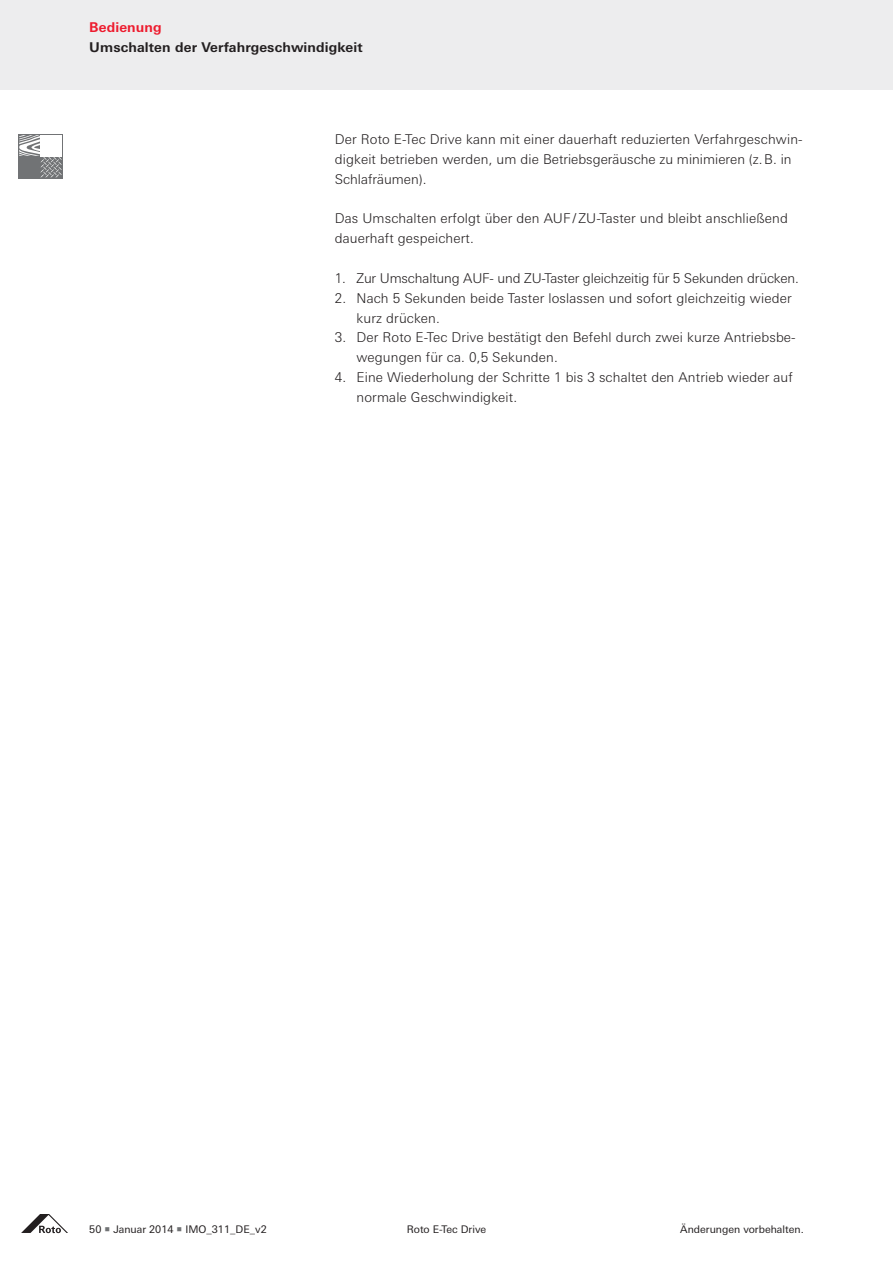
<style>
.page{position:relative;width:893px;height:1263px;background:#fff}
.page>*{position:absolute;margin:0;border:0;box-sizing:border-box;transform-origin:0 0}
.t1{font:300 13.5px/19.8px "LT Univers Basic";letter-spacing:.01em;color:#231f20}
.t2{font:300 13.5px "LT Univers Basic";letter-spacing:-.01em;color:#231f20}
.t3{font:700 13.5px "LT Univers Basic";letter-spacing:.01em;color:#231f20}
.t4{font:700 13.5px "LT Univers Basic";letter-spacing:.01em;color:#ed1b2e}
.t5{font:10.5px "LT Univers Basic";color:#231f20}
</style>
<div class="page">
<svg style="left:21px;top:1214px;width:47px;height:19px"></svg>
<div style="left:0;top:0;width:893px;height:89px;background:#ededee"></div>
<div style="left:18px;top:134px;width:45px;height:45px;background:#717375"></div>
<svg style="left:19px;top:135px;width:43px;height:43px"></svg>
<p class="t4" style="left:89px;top:22px;width:74px">Bedienung</p>
<p class="t3" style="left:89px;top:42px;width:275px">Umschalten der Verfahrgeschwindigkeit</p>
<p class="t1" style="left:335px;top:130px;width:469px">Der Roto E-Tec Drive kann mit einer dauerhaft reduzierten Verfahrgeschwin&shy;digkeit betrieben werden, um die Betriebsgeräusche zu minimieren (z. B. in<br>Schlafräumen).</p>
<p class="t1" style="left:335px;top:210px;width:454px">Das Umschalten erfolgt über den AUF / ZU-Taster und bleibt anschließend dauerhaft gespeichert.</p>
<p class="t2" style="left:335px;top:273px;width:466px">1. Zur Umschaltung AUF- und ZU-Taster gleichzeitig für 5 Sekunden drücken.</p>
<p class="t1" style="left:356px;top:289px;width:437px;text-indent:-22px">2. Nach 5 Sekunden beide Taster loslassen und sofort gleichzeitig wieder kurz drücken.</p>
<p class="t1" style="left:356px;top:329px;width:441px;text-indent:-22px">3. Der Roto E-Tec Drive bestätigt den Befehl durch zwei kurze Antriebsbe&shy;wegungen für ca. 0,5 Sekunden.</p>
<p class="t1" style="left:356px;top:369px;width:438px;text-indent:-22px">4. Eine Wiederholung der Schritte 1 bis 3 schaltet den Antrieb wieder auf normale Geschwindigkeit.</p>
<p class="t5" style="left:89px;top:1226px;width:179px">50 Januar 2014 IMO_311_DE_v2</p>
<p class="t5" style="left:407px;top:1226px;width:81px">Roto E-Tec Drive</p>
<p class="t5" style="left:680px;top:1226px;width:125px">Änderungen vorbehalten.</p>
</div>
